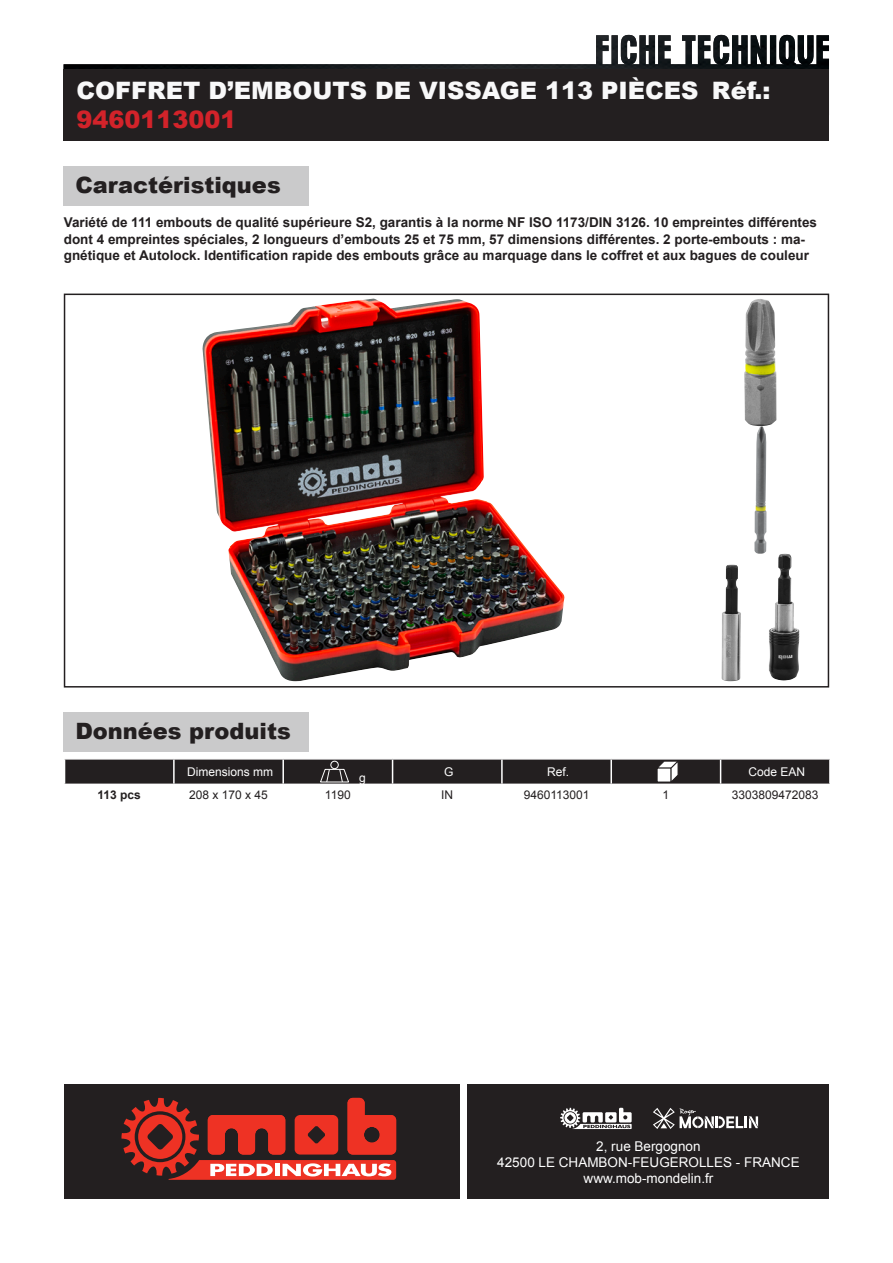
<style>
.page{position:relative;width:893px;height:1263px;background:#fff}
.page>*{position:absolute;margin:0;border:0;box-sizing:border-box;transform-origin:0 0}
.t1{font:900 24px "Arial";color:#f8f8f9}
.t2{font:900 24px "Arial";color:#d2232a}
.t3{font:900 22.5px "Arial";color:#231f20}
.t4{font:700 13.5px/16.2px "Arial";color:#231f20}
.t5{font:13.5px/16.4px "Arial";color:#fff;text-align:center}
.t6{font:12px "Arial";color:#231f20}
.t7{font:12px "Arial";color:#fff}
.t8{font:700 12px "Arial";color:#231f20}
</style>
<div class="page">
<img style="left:64px;top:35px;width:765px;height:34px">
<div style="left:64px;top:1084px;width:395px;height:115px;background:#231f20"></div>
<div style="left:468px;top:1084px;width:361px;height:115px;background:#231f20"></div>
<svg style="left:560px;top:1108px;width:72px;height:21px"></svg>
<svg style="left:653px;top:1108px;width:105px;height:21px"></svg>
<div style="left:64px;top:69px;width:765px;height:72px;background:#231f20"></div>
<div style="left:64px;top:166px;width:245px;height:40px;background:#cacacb"></div>
<div style="left:64px;top:294px;width:765px;height:393px;border:2px solid #231f20"></div>
<div style="left:64px;top:713px;width:245px;height:39px;background:#cacacb"></div>
<svg style="left:64px;top:759px;width:766px;height:25px;background:#332f30"></svg>
<img style="left:202px;top:299px;width:363px;height:382px">
<img style="left:744px;top:299px;width:33px;height:127px">
<img style="left:754px;top:426px;width:13px;height:128px">
<img style="left:721px;top:554px;width:78px;height:127px">
<svg style="left:121px;top:1098px;width:275px;height:82px"></svg>
<h1 class="t1" style="left:76px;top:73px;width:696px">COFFRET D’EMBOUTS DE VISSAGE 113 PIÈCES Réf.:</h1>
<h1 class="t2" style="left:76px;top:102px;width:162px">9460113001</h1>
<h2 class="t3" style="left:75px;top:168px;width:207px">Caractéristiques</h2>
<p class="t4" style="left:64px;top:215px;width:755px">Variété de 111 embouts de qualité supérieure S2, garantis à la norme NF ISO 1173/DIN 3126. 10 empreintes différentes dont 4 empreintes spéciales, 2 longueurs d’embouts 25 et 75 mm, 57 dimensions différentes. 2 porte-embouts : ma&shy;gnétique et Autolock. Identification rapide des embouts grâce au marquage dans le coffret et aux bagues de couleur</p>
<h2 class="t3" style="left:75px;top:715px;width:217px">Données produits</h2>
<p class="t7" style="left:187px;top:764px;width:88px">Dimensions mm</p>
<p class="t7" style="left:359px;top:770px;width:8px">g</p>
<p class="t7" style="left:444px;top:764px;width:11px">G</p>
<p class="t7" style="left:547px;top:764px;width:24px">Ref.</p>
<p class="t7" style="left:749px;top:764px;width:58px">Code EAN</p>
<p class="t8" style="left:98px;top:787px;width:45px">113 pcs</p>
<p class="t6" style="left:189px;top:787px;width:80px">208 x 170 x 45</p>
<p class="t6" style="left:325px;top:787px;width:27px">1190</p>
<p class="t6" style="left:441px;top:787px;width:13px">IN</p>
<p class="t6" style="left:524px;top:787px;width:67px">9460113001</p>
<p class="t6" style="left:663px;top:787px;width:8px">1</p>
<p class="t6" style="left:732px;top:787px;width:88px">3303809472083</p>
<p class="t5" style="left:497px;top:1138px;width:304px">2, rue Bergognon<br>42500 LE CHAMBON-FEUGEROLLES - FRANCE www.mob-mondelin.fr</p>
</div>
